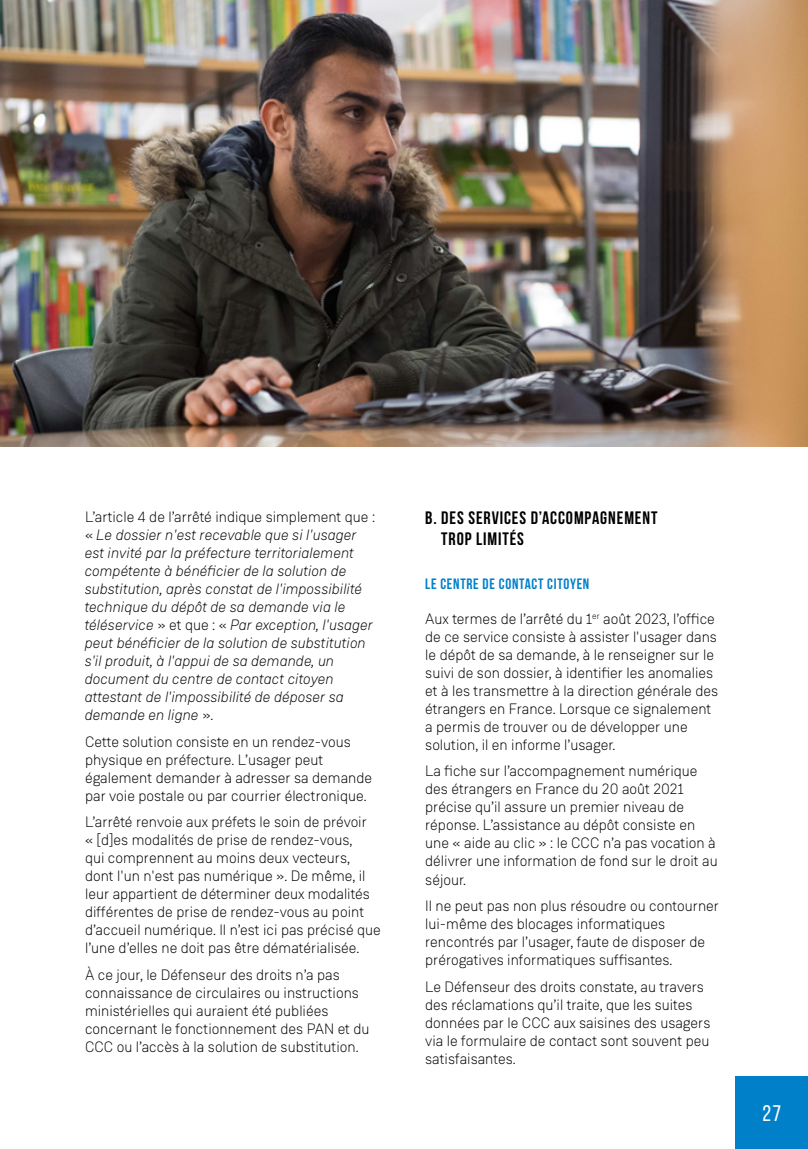
<style>
.page{position:relative;width:808px;height:1149px;background:#fff}
.page>*{position:absolute;margin:0;border:0;box-sizing:border-box;transform-origin:0 0}
.t1{font:22.5px "Dgvbyx Bebas Neue";color:#fff}
.t2{font:700 18px/21px "Gwwdkk Bebas Neue";letter-spacing:.05em;color:#000}
.t3{font:300 15px/18px "Vkqcvd Weissenhof Grotesk";color:#000}
.t4{font:italic 300 15px/18px "Ktjppg Weissenhof Grotesk";color:#000}
.t5{font:700 15px "Gwwdkk Bebas Neue";letter-spacing:.05em;color:#0080c9}
.s1{font-family:"Vkqcvd Weissenhof Grotesk";font-style:normal}
</style>
<div class="page">
<div style="left:736px;top:1076px;width:72px;height:72px;background:#0080c9"></div>
<img style="left:0;top:0;width:808px;height:446px">
<p class="t3" style="left:85px;top:507px;width:292px">L’article 4 de l’arrêté indique simplement que :</p>
<p class="t4" style="left:85px;top:525px;width:290px"><span class="s1">«</span> Le dossier n'est recevable que si l'usager est invité par la préfecture territorialement compétente à bénéficier de la solution de substitution, après constat de l'impossibilité technique du dépôt de sa demande via le téléservice <span class="s1">» et que : «</span> Par exception, l'usager peut bénéficier de la solution de substitution s'il produit, à l'appui de sa demande, un document du centre de contact citoyen attestant de l'impossibilité de déposer sa demande en ligne <span class="s1">».</span></p>
<p class="t3" style="left:85px;top:732px;width:289px">Cette solution consiste en un rendez-vous physique en préfecture. L’usager peut également demander à adresser sa demande par voie postale ou par courrier électronique.</p>
<p class="t3" style="left:85px;top:812px;width:297px">L’arrêté renvoie aux préfets le soin de prévoir<br>« [d]es modalités de prise de rendez-vous,<br>qui comprennent au moins deux vecteurs, dont l'un n'est pas numérique ». De même, il leur appartient de déterminer deux modalités différentes de prise de rendez-vous au point d’accueil numérique. Il n’est ici pas précisé que l’une d’elles ne doit pas être dématérialisée.</p>
<p class="t3" style="left:85px;top:965px;width:286px">À ce jour, le Défenseur des droits n’a pas connaissance de circulaires ou instructions ministérielles qui auraient été publiées concernant le fonctionnement des PAN et du CCC ou l’accès à la solution de substitution.</p>
<p class="t2" style="left:441px;top:506px;width:218px;text-indent:-16px">B. DES SERVICES D’ACCOMPAGNEMENT<br>TROP LIMITÉS</p>
<p class="t5" style="left:425px;top:576px;width:166px">LE CENTRE DE CONTACT CITOYEN</p>
<p class="t3" style="left:425px;top:609px;width:294px">Aux termes de l’arrêté du 1<sup>er</sup> août 2023, l’office de ce service consiste à assister l'usager dans le dépôt de sa demande, à le renseigner sur le suivi de son dossier, à identifier les anomalies et à les transmettre à la direction générale des étrangers en France. Lorsque ce signalement a permis de trouver ou de développer une solution, il en informe l’usager.</p>
<p class="t3" style="left:425px;top:762px;width:294px">La fiche sur l’accompagnement numérique des étrangers en France du 20 août 2021 précise qu’il assure un premier niveau de réponse. L’assistance au dépôt consiste en une « aide au clic » : le CCC n’a pas vocation à délivrer une information de fond sur le droit au séjour.</p>
<p class="t3" style="left:425px;top:896px;width:295px">Il ne peut pas non plus résoudre ou contourner lui-même des blocages informatiques rencontrés par l’usager, faute de disposer de prérogatives informatiques suffisantes.</p>
<p class="t3" style="left:425px;top:977px;width:287px">Le Défenseur des droits constate, au travers des réclamations qu’il traite, que les suites données par le CCC aux saisines des usagers via le formulaire de contact sont souvent peu satisfaisantes.</p>
<h1 class="t1" style="left:762px;top:1099px;width:20px">27</h1>
</div>
